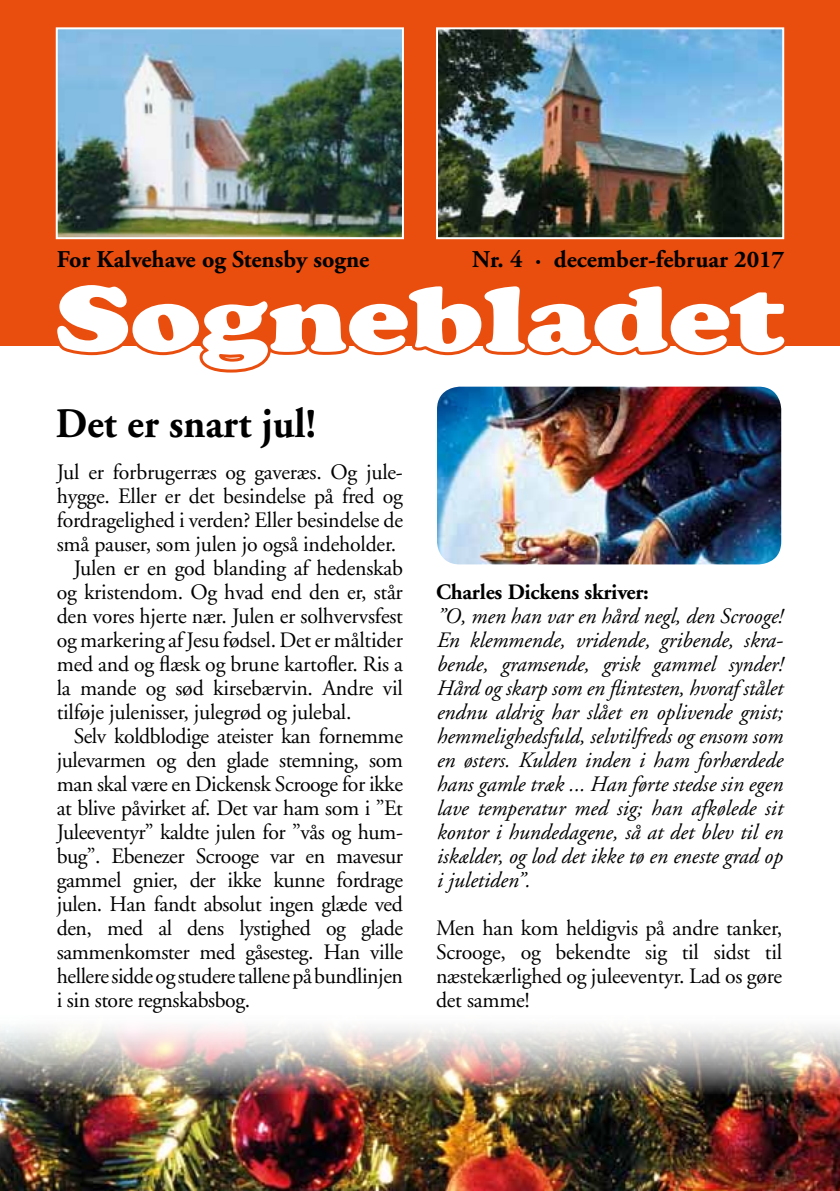
<style>
.page{position:relative;width:840px;height:1191px;background:#fff}
.page>*{position:absolute;margin:0;border:0;box-sizing:border-box;transform-origin:0 0}
.t1{font:900 92px "Cooper";color:#fff;scale:1.21 1}
.t2{font:700 42px "Adobe Garamond";color:#000;scale:.95 1}
.t3{font:700 24px "Adobe Garamond";color:#000}
.t4{font:22px/24px "Adobe Garamond";letter-spacing:-.015em;color:#000;text-align:justify}
.t5{font:italic 22px/24px "Adobe Garamond";color:#000;text-align:justify}
.t6{font:700 22px "Adobe Garamond";letter-spacing:-.01em;color:#000}
</style>
<div class="page">
<img style="left:0;top:1027px;width:839px;height:164px">
<div style="left:0;top:0;width:839px;height:346px;background:#e94e0f"></div>
<svg style="left:59px;top:346px;width:727px;height:27px"></svg>
<img style="left:59px;top:30px;width:342px;height:206px">
<div style="left:56px;top:27px;width:348px;height:212px;border:2px solid #fff"></div>
<img style="left:439px;top:30px;width:341px;height:206px">
<div style="left:436px;top:27px;width:347px;height:212px;border:2px solid #fff"></div>
<img style="left:437px;top:387px;width:343px;height:177px">
<p class="t3" style="left:57px;top:246px;width:314px">For Kalvehave og Stensby sogne</p>
<p class="t3" style="left:472px;top:246px;width:313px">Nr. 4 · december-februar 2017</p>
<h1 class="t1" style="left:55px;top:263px;width:604px">Sognebladet</h1>
<h2 class="t2" style="left:56px;top:401px;width:275px">Det er snart jul!</h2>
<p class="t4" style="left:57px;top:460px;width:347px">Jul er forbrugerræs og gaveræs. Og jule-</p>
<p class="t4" style="left:57px;top:484px;width:347px">hygge. Eller er det besindelse på fred og</p>
<p class="t4" style="left:57px;top:508px;width:347px">fordragelighed i verden? Eller besindelse de</p>
<p class="t4" style="left:57px;top:532px;width:341px">små pauser, som julen jo også indeholder.</p>
<p class="t4" style="left:74px;top:556px;width:330px">Julen er en god blanding af hedenskab</p>
<p class="t4" style="left:57px;top:580px;width:347px">og kristendom. Og hvad end den er, står</p>
<p class="t4" style="left:57px;top:604px;width:347px">den vores hjerte nær. Julen er solhvervsfest</p>
<p class="t4" style="left:57px;top:628px;width:347px">og markering af Jesu fødsel. Det er måltider</p>
<p class="t4" style="left:57px;top:652px;width:347px">med and og flæsk og brune kartofler. Ris a</p>
<p class="t4" style="left:57px;top:676px;width:347px">la mande og sød kirsebærvin. Andre vil</p>
<p class="t4" style="left:57px;top:700px;width:296px">tilføje julenisser, julegrød og julebal.</p>
<p class="t4" style="left:74px;top:724px;width:330px">Selv koldblodige ateister kan fornemme</p>
<p class="t4" style="left:57px;top:748px;width:347px">julevarmen og den glade stemning, som</p>
<p class="t4" style="left:57px;top:772px;width:347px">man skal være en Dickensk Scrooge for ikke</p>
<p class="t4" style="left:57px;top:796px;width:347px">at blive påvirket af. Det var ham som i ”Et</p>
<p class="t4" style="left:57px;top:820px;width:347px">Juleeventyr” kaldte julen for ”vås og hum-</p>
<p class="t4" style="left:57px;top:844px;width:347px">bug”. Ebenezer Scrooge var en mavesur</p>
<p class="t4" style="left:57px;top:868px;width:347px">gammel gnier, der ikke kunne fordrage</p>
<p class="t4" style="left:57px;top:892px;width:347px">julen. Han fandt absolut ingen glæde ved</p>
<p class="t4" style="left:57px;top:916px;width:347px">den, med al dens lystighed og glade</p>
<p class="t4" style="left:57px;top:940px;width:347px">sammenkomster med gåsesteg. Han ville</p>
<p class="t4" style="left:57px;top:964px;width:347px">hellere sidde og studere tallene på bundlinjen</p>
<p class="t4" style="left:57px;top:988px;width:195px">i sin store regnskabsbog.</p>
<p class="t6" style="left:436px;top:580px;width:214px">Charles Dickens skriver:</p>
<p class="t5" style="left:436px;top:604px;width:348px">”O, men han var en hård negl, den Scrooge!<br>En klemmende, vridende, gribende, skra&shy;bende, gramsende, grisk gammel synder!<br>Hård og skarp som en flintesten, hvoraf stålet endnu aldrig har slået en oplivende gnist; hemmelighedsfuld, selvtilfreds og ensom som en østers. Kulden inden i ham forhærdede hans gamle træk ... Han førte stedse sin egen lave temperatur med sig; han afkølede sit kontor i hundedagene, så at det blev til en iskælder, og lod det ikke tø en eneste grad op i juletiden”.</p>
<p class="t4" style="left:436px;top:916px;width:347px">Men han kom heldigvis på andre tanker, Scrooge, og bekendte sig til sidst til næstekærlighed og juleeventyr. Lad os gøre det samme!</p>
</div>
